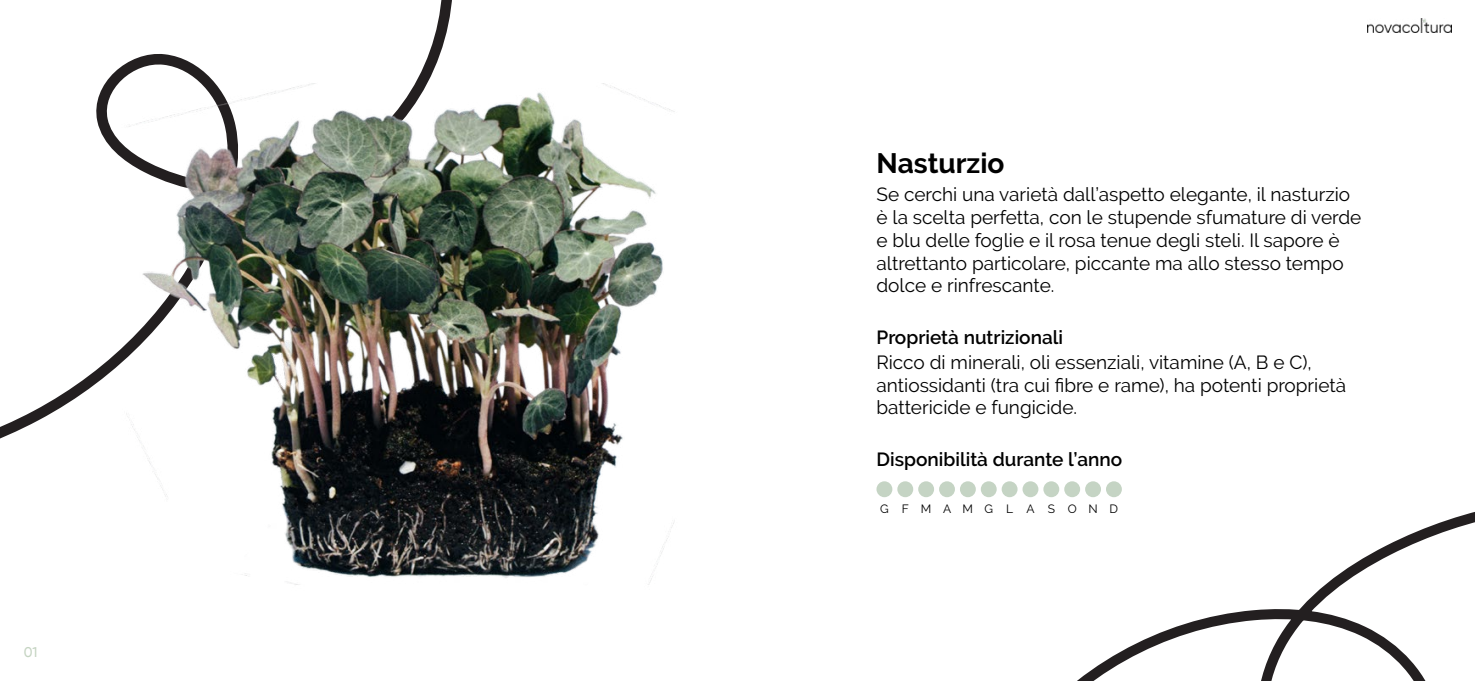
<style>
.page{position:relative;width:1475px;height:681px;background:#fff}
.page>*{position:absolute;margin:0;border:0;box-sizing:border-box;transform-origin:0 0}
.t1{font:700 28px "Raleway";color:#000}
.t2{font:19px/22.8px "Raleway";color:#000}
.t3{font:600 19px "Raleway";color:#000}
.t4{font:500 14px "Gilroy";color:#c5d4c2}
.t5{font:12px "Raleway";letter-spacing:.995em;color:#000}
</style>
<div class="page">
<svg style="left:1078px;top:486px;width:396px;height:194px"></svg>
<svg style="left:0;top:0;width:452px;height:439px"></svg>
<img style="left:16px;top:70px;width:659px;height:515px">
<img style="left:1367px;top:18px;width:83px;height:15px">
<div style="left:876px;top:469px;width:245px;height:57px;background:#fff"></div>
<div style="left:876px;top:481px;width:16px;height:16px;background:#c5d4c4;border-radius:50%"></div>
<div style="left:897px;top:481px;width:16px;height:16px;background:#c5d4c4;border-radius:50%"></div>
<div style="left:918px;top:481px;width:15px;height:16px;background:#c5d4c4;border-radius:50%"></div>
<div style="left:938px;top:481px;width:16px;height:16px;background:#c5d4c4;border-radius:50%"></div>
<div style="left:959px;top:481px;width:16px;height:16px;background:#c5d4c4;border-radius:50%"></div>
<div style="left:980px;top:481px;width:16px;height:16px;background:#c5d4c4;border-radius:50%"></div>
<div style="left:1001px;top:481px;width:16px;height:16px;background:#c5d4c4;border-radius:50%"></div>
<div style="left:1022px;top:481px;width:16px;height:16px;background:#c5d4c4;border-radius:50%"></div>
<div style="left:1043px;top:481px;width:16px;height:16px;background:#c5d4c4;border-radius:50%"></div>
<div style="left:1064px;top:481px;width:15px;height:16px;background:#c5d4c4;border-radius:50%"></div>
<div style="left:1084px;top:481px;width:16px;height:16px;background:#c5d4c4;border-radius:50%"></div>
<div style="left:1105px;top:481px;width:16px;height:16px;background:#c5d4c4;border-radius:50%"></div>
<p class="t4" style="left:24px;top:643px;width:15px">01</p>
<h1 class="t1" style="left:876px;top:147px;width:130px">Nasturzio</h1>
<p class="t2" style="left:876px;top:183px;width:486px">Se cerchi una varietà dall’aspetto elegante, il nasturzio è la scelta perfetta, con le stupende sfumature di verde e blu delle foglie e il rosa tenue degli steli. Il sapore è altrettanto particolare, piccante ma allo stesso tempo dolce e rinfrescante.</p>
<p class="t3" style="left:876px;top:326px;width:188px">Proprietà nutrizionali</p>
<p class="t2" style="left:876px;top:350px;width:471px">Ricco di minerali, oli essenziali, vitamine (A, B e C), antiossidanti (tra cui fibre e rame), ha potenti proprietà battericide e fungicide.</p>
<p class="t3" style="left:876px;top:448px;width:247px">Disponibilità durante l’anno</p>
<p class="t5" style="left:880px;top:501px;width:239px">GFMAMGL ASOND</p>
</div>
